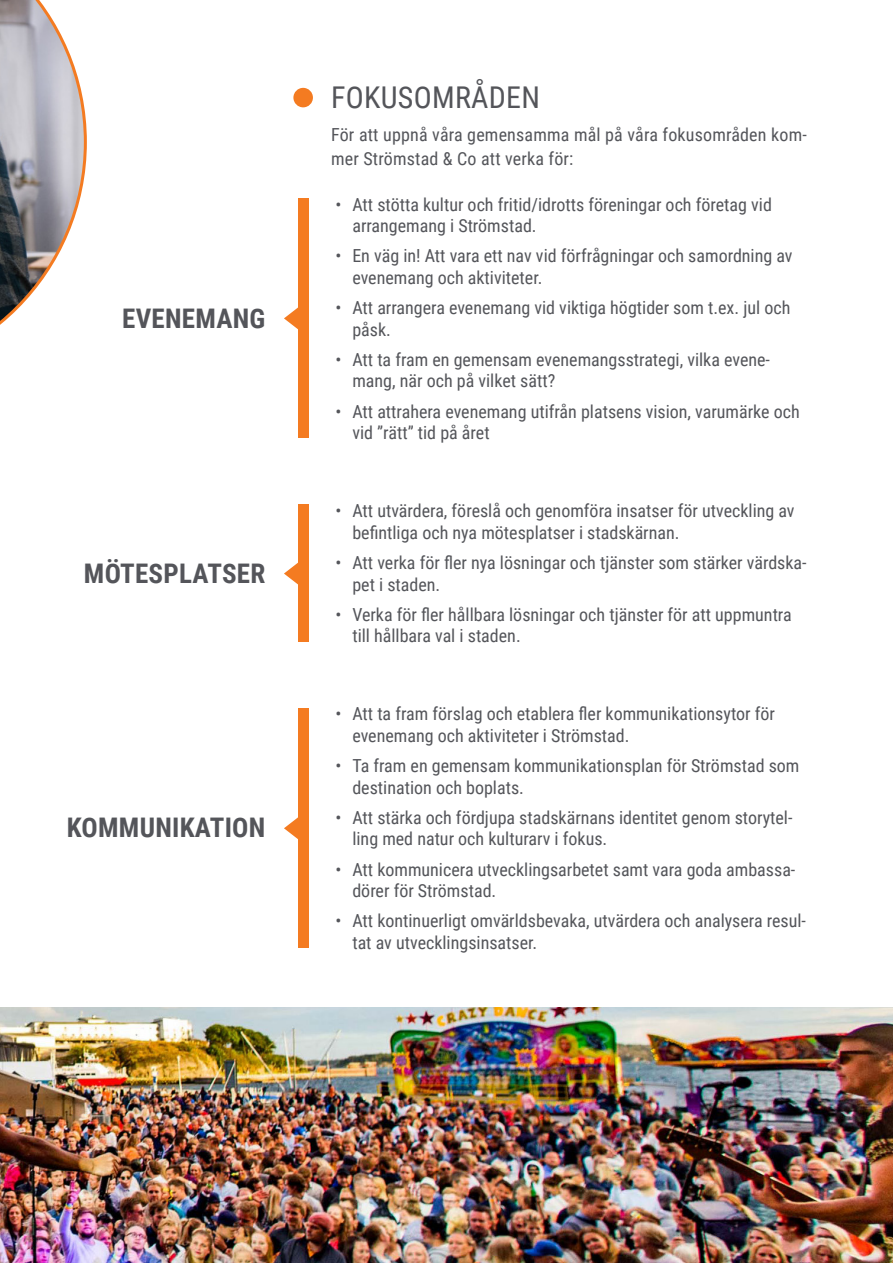
<style>
.page{position:relative;width:893px;height:1263px;background:#fff}
.page>*{position:absolute;margin:0;border:0;box-sizing:border-box;transform-origin:0 0}
.rubbe_smal{font:30px "Roboto Condensed";letter-spacing:.01em;color:#54555a}
.bröd{font:700 27px "Roboto Condensed";letter-spacing:.01em;color:#54555a}
.bröd-2{font:18px/21.6px "Roboto Condensed";color:#54555a}
</style>
<div class="page">
<div style="left:293px;top:88px;width:20px;height:19px;background:#f47b21;border-radius:50%"></div>
<div style="left:298px;top:199px;width:11px;height:239px;background:#f47b21"></div>
<div style="left:298px;top:504px;width:11px;height:138px;background:#f47b21"></div>
<div style="left:298px;top:709px;width:11px;height:239px;background:#f47b21"></div>
<svg style="left:284px;top:307px;width:14px;height:23px"></svg>
<svg style="left:284px;top:562px;width:14px;height:23px"></svg>
<svg style="left:284px;top:817px;width:14px;height:22px"></svg>
<img style="left:0;top:1008px;width:893px;height:255px">
<svg style="left:0;top:0;width:87px;height:325px"></svg>
<p class="bröd" style="left:122px;top:299px;width:145px">EVENEMANG</p>
<p class="bröd" style="left:84px;top:554px;width:183px">MÖTESPLATSER</p>
<p class="bröd" style="left:67px;top:808px;width:200px">KOMMUNIKATION</p>
<p class="rubbe_smal" style="left:331px;top:76px;width:210px">FOKUSOMRÅDEN</p>
<p class="bröd-2" style="left:331px;top:122px;width:477px;line-height:24px">För att uppnå våra gemensamma mål på våra fokusområden kom&shy;mer Strömstad &amp; Co att verka för:</p>
<p class="bröd-2" style="left:352px;top:193px;width:421px;text-indent:-17px">• Att stötta kultur och fritid/idrotts föreningar och företag vid arrangemang i Strömstad.</p>
<p class="bröd-2" style="left:352px;top:244px;width:442px;text-indent:-17px">• En väg in! Att vara ett nav vid förfrågningar och samordning av evenemang och aktiviteter.</p>
<p class="bröd-2" style="left:352px;top:296px;width:440px;text-indent:-17px">• Att arrangera evenemang vid viktiga högtider som t.ex. jul och påsk.</p>
<p class="bröd-2" style="left:352px;top:348px;width:419px;text-indent:-17px">• Att ta fram en gemensam evenemangsstrategi, vilka evene&shy;mang, när och på vilket sätt?</p>
<p class="bröd-2" style="left:352px;top:400px;width:449px;text-indent:-17px">• Att attrahera evenemang utifrån platsens vision, varumärke och vid ”rätt” tid på året</p>
<p class="bröd-2" style="left:352px;top:499px;width:444px;text-indent:-17px">• Att utvärdera, föreslå och genomföra insatser för utveckling av befintliga och nya mötesplatser i stadskärnan.</p>
<p class="bröd-2" style="left:352px;top:551px;width:456px;text-indent:-17px">• Att verka för fler nya lösningar och tjänster som stärker värdska&shy;pet i staden.</p>
<p class="bröd-2" style="left:352px;top:603px;width:441px;text-indent:-17px">• Verka för fler hållbara lösningar och tjänster för att uppmuntra till hållbara val i staden.</p>
<p class="bröd-2" style="left:352px;top:702px;width:424px;text-indent:-17px">• Att ta fram förslag och etablera fler kommunikationsytor för evenemang och aktiviteter i Strömstad.</p>
<p class="bröd-2" style="left:352px;top:754px;width:449px;text-indent:-17px">• Ta fram en gemensam kommunikationsplan för Strömstad som destination och boplats.</p>
<p class="bröd-2" style="left:352px;top:806px;width:442px;text-indent:-17px">• Att stärka och fördjupa stadskärnans identitet genom storytel&shy;ling med natur och kulturarv i fokus.</p>
<p class="bröd-2" style="left:352px;top:858px;width:445px;text-indent:-17px">• Att kommunicera utvecklingsarbetet samt vara goda ambassa&shy;dörer för Strömstad.</p>
<p class="bröd-2" style="left:352px;top:909px;width:455px;text-indent:-17px">• Att kontinuerligt omvärldsbevaka, utvärdera och analysera resul&shy;tat av utvecklingsinsatser.</p>
</div>
